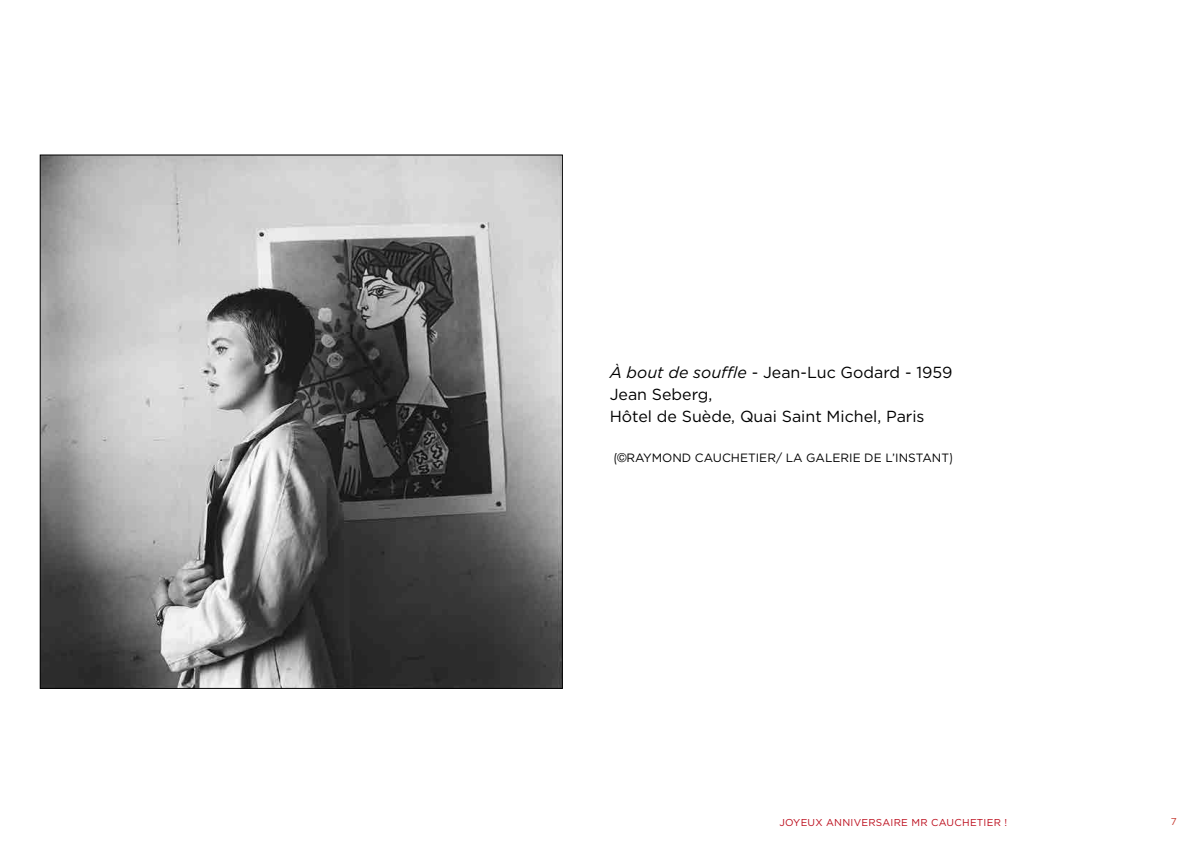
<style>
.page{position:relative;width:1191px;height:842px;background:#fff}
.page>*{position:absolute;margin:0;border:0;box-sizing:border-box;transform-origin:0 0}
.t1{font:16px/22px "Gotham";color:#000}
.t2{font:12px "Gotham";color:#000}
.t3{font:10px "Gotham";letter-spacing:.025em;color:#bc0c1b}
.t4{font:10px "Gotham";color:#c63b32}
.s1{font-style:italic}
.s2{font-family:"Century Gothic"}
</style>
<div class="page">
<img style="left:42px;top:156px;width:519px;height:531px">
<p class="t1" style="left:609px;top:361px;width:344px"><span class="s1">À bout de souffle</span> - Jean-Luc Godard - 1959<br>Jean Seberg,<br>Hôtel de Suède, Quai Saint Michel, Paris</p>
<p class="t2" style="left:613px;top:450px;width:342px"><span class="s2">(©</span>RAYMOND CAUCHETIER/ LA GALERIE DE L’INSTANT<span class="s2">)</span></p>
<p class="t3" style="left:779px;top:816px;width:229px">JOYEUX ANNIVERSAIRE MR CAUCHETIER !</p>
<p class="t4" style="left:1170px;top:815px;width:7px">7</p>
</div>
